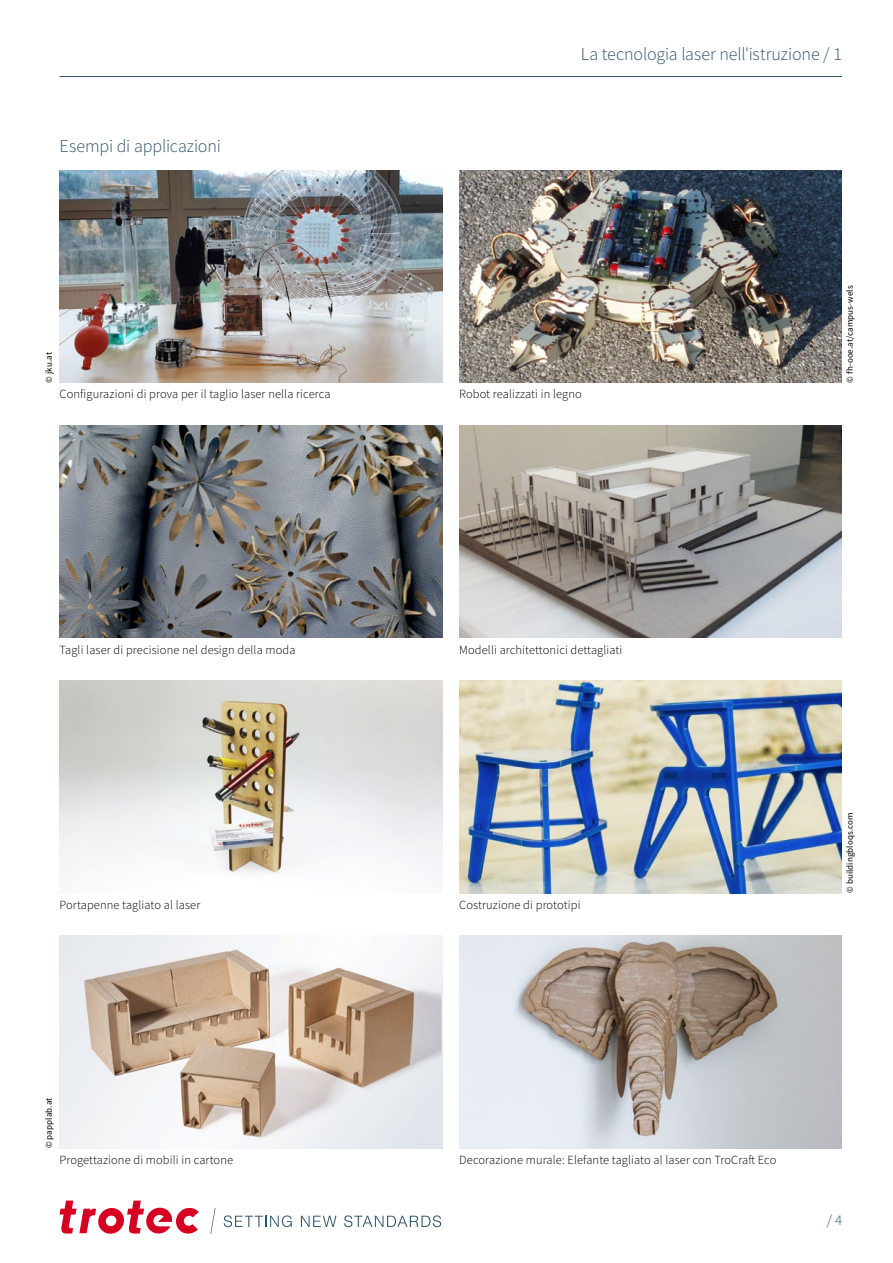
<style>
.page{position:relative;width:893px;height:1263px;background:#fff}
.page>*{position:absolute;margin:0;border:0;box-sizing:border-box;transform-origin:0 0}
.t1{font:300 18px "Source Sans Pro";letter-spacing:-.005em;color:#2e536c}
.t2{font:300 15px "Source Sans Pro";color:#2e536c}
.t3{font:300 12.45px "Source Sans Pro";letter-spacing:.01em;color:#000}
.t4{font:9px "Source Sans Pro";letter-spacing:.01em;color:#000}
</style>
<div class="page">
<svg style="left:210px;top:1208px;width:5px;height:26px"></svg>
<svg style="left:224px;top:1215px;width:68px;height:12px"></svg>
<svg style="left:301px;top:1216px;width:35px;height:11px"></svg>
<svg style="left:344px;top:1215px;width:97px;height:12px"></svg>
<svg style="left:60px;top:1200px;width:139px;height:34px"></svg>
<hr style="left:60px;top:76px;width:782px;height:1px;background:#2e536c">
<img style="left:459px;top:170px;width:383px;height:213px">
<img style="left:459px;top:425px;width:383px;height:213px">
<img style="left:459px;top:680px;width:383px;height:213px">
<img style="left:459px;top:935px;width:383px;height:213px">
<img style="left:60px;top:170px;width:382px;height:213px">
<img style="left:60px;top:425px;width:382px;height:213px">
<img style="left:60px;top:680px;width:382px;height:196px">
<img style="left:60px;top:935px;width:382px;height:213px">
<h1 class="t1" style="left:60px;top:135px;width:163px">Esempi di applicazioni</h1>
<p class="t4" style="left:43px;top:383px;width:32px;rotate:-90deg">© jku.at</p>
<p class="t3" style="left:60px;top:387px;width:273px">Configurazioni di prova per il taglio laser nella ricerca</p>
<p class="t3" style="left:60px;top:642px;width:238px">Tagli laser di precisione nel design della moda</p>
<p class="t3" style="left:60px;top:897px;width:142px">Portapenne tagliato al laser</p>
<p class="t4" style="left:43px;top:1148px;width:52px;rotate:-90deg">© papplab.at</p>
<p class="t3" style="left:60px;top:1152px;width:175px">Progettazione di mobili in cartone</p>
<h1 class="t1" style="left:581px;top:43px;width:262px">La tecnologia laser nell'istruzione / 1</h1>
<p class="t3" style="left:459px;top:387px;width:124px">Robot realizzati in legno</p>
<p class="t3" style="left:459px;top:642px;width:165px">Modelli architettonici dettagliati</p>
<p class="t3" style="left:459px;top:897px;width:123px">Costruzione di prototipi</p>
<p class="t4" style="left:844px;top:383px;width:99px;rotate:-90deg">© fh-ooe.at/campus-wels</p>
<p class="t4" style="left:844px;top:893px;width:82px;rotate:-90deg">© buildingbloqs.com</p>
<p class="t3" style="left:459px;top:1152px;width:319px">Decorazione murale: Elefante tagliato al laser con TroCraft Eco</p>
<p class="t2" style="left:827px;top:1211px;width:17px">/ 4</p>
</div>
